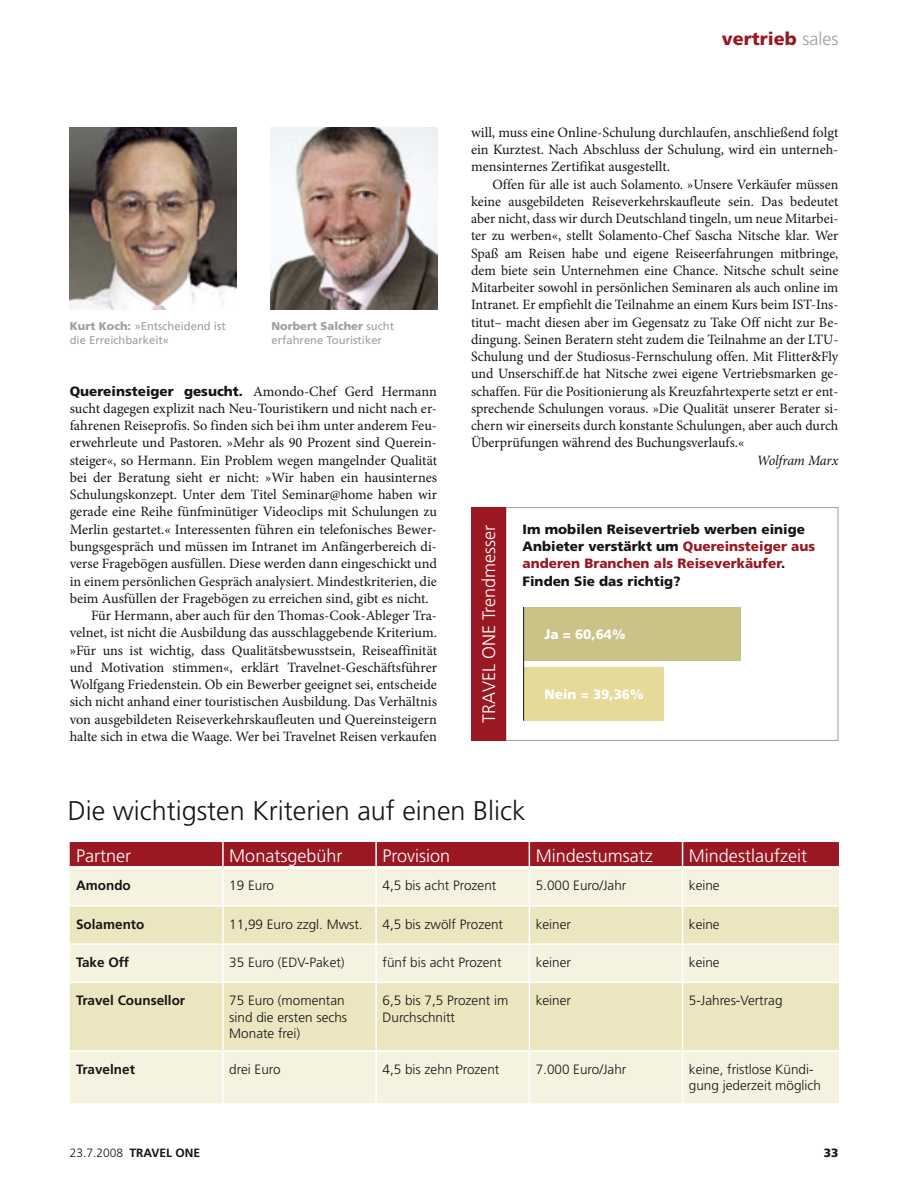
<style>
.page{position:relative;width:915px;height:1191px;background:#fff}
.page>*{position:absolute;margin:0;border:0;box-sizing:border-box;transform-origin:0 0}
.t1{font:300 27px "Frutiger LT Std";color:#171514}
.t2{font:300 18px "Frutiger LT Std";color:#fff}
.t3{font:900 18px "Frutiger LT Std";color:#991821}
.t4{font:14.25px/17.2px "Minion Pro";color:#171514;text-align:justify}
.t5{font:italic 14.25px "Minion Pro";letter-spacing:-.015em;color:#171514}
.t6{font:300 13.5px/16.5px "Frutiger LT Std";color:#171514}
.t7{font:900 13.5px/17.2px "Frutiger LT Std";color:#171514}
.t8{font:700 13.5px "Frutiger LT Std";color:#171514}
.t9{font:900 13.5px "Frutiger LT Std";color:#fff}
.t10{font:300 12px "Frutiger LT Std";color:#171514}
.t11{font:900 12px "Frutiger LT Std";color:#171514}
.t12{font:11.25px/13.5px "Frutiger LT Std";color:#9aa0a4}
.s1{font-weight:900}
.s2{font-family:"Minion Pro";font-weight:400;font-size:14.25px}
.s3{font-weight:300;color:#9aa0a4}
.s4{color:#991821}
.s5{font-weight:700}
</style>
<div class="page">
<div style="left:70px;top:869px;width:768px;height:234px;background:#f6f2e0"></div>
<svg style="left:70px;top:906px;width:768px;height:144px;background:#ede8c8"></svg>
<hr style="left:375px;top:869px;width:2px;height:36px;background:#fff">
<hr style="left:528px;top:869px;width:2px;height:36px;background:#fff">
<hr style="left:681px;top:869px;width:2px;height:36px;background:#fff">
<hr style="left:70px;top:905px;width:153px;height:1px;background:#fff">
<hr style="left:223px;top:905px;width:153px;height:1px;background:#fff">
<hr style="left:376px;top:905px;width:153px;height:1px;background:#fff">
<hr style="left:375px;top:906px;width:2px;height:37px;background:#fff">
<hr style="left:529px;top:905px;width:153px;height:1px;background:#fff">
<hr style="left:528px;top:906px;width:2px;height:37px;background:#fff">
<hr style="left:682px;top:905px;width:156px;height:1px;background:#fff">
<hr style="left:681px;top:906px;width:2px;height:37px;background:#fff">
<hr style="left:70px;top:943px;width:153px;height:2px;background:#fff">
<hr style="left:223px;top:943px;width:153px;height:2px;background:#fff">
<hr style="left:376px;top:943px;width:153px;height:2px;background:#fff">
<hr style="left:375px;top:945px;width:2px;height:36px;background:#fff">
<hr style="left:529px;top:943px;width:153px;height:2px;background:#fff">
<hr style="left:528px;top:945px;width:2px;height:36px;background:#fff">
<hr style="left:682px;top:943px;width:156px;height:2px;background:#fff">
<hr style="left:681px;top:945px;width:2px;height:36px;background:#fff">
<hr style="left:70px;top:981px;width:153px;height:2px;background:#fff">
<hr style="left:223px;top:981px;width:153px;height:2px;background:#fff">
<hr style="left:376px;top:981px;width:153px;height:2px;background:#fff">
<hr style="left:375px;top:983px;width:2px;height:67px;background:#fff">
<hr style="left:529px;top:981px;width:153px;height:2px;background:#fff">
<hr style="left:528px;top:983px;width:2px;height:67px;background:#fff">
<hr style="left:682px;top:981px;width:156px;height:2px;background:#fff">
<hr style="left:681px;top:983px;width:2px;height:67px;background:#fff">
<hr style="left:70px;top:1050px;width:153px;height:1px;background:#fff">
<hr style="left:223px;top:1050px;width:153px;height:1px;background:#fff">
<hr style="left:376px;top:1050px;width:153px;height:1px;background:#fff">
<hr style="left:375px;top:1051px;width:2px;height:52px;background:#fff">
<hr style="left:529px;top:1050px;width:153px;height:1px;background:#fff">
<hr style="left:528px;top:1051px;width:2px;height:52px;background:#fff">
<hr style="left:682px;top:1050px;width:156px;height:1px;background:#fff">
<hr style="left:681px;top:1051px;width:2px;height:52px;background:#fff">
<svg style="left:70px;top:842px;width:768px;height:25px;background:#9e232b"></svg>
<hr style="left:222px;top:867px;width:1px;height:38px;background:#fff">
<hr style="left:222px;top:906px;width:1px;height:37px;background:#fff">
<hr style="left:222px;top:945px;width:1px;height:36px;background:#fff">
<hr style="left:222px;top:983px;width:1px;height:67px;background:#fff">
<hr style="left:222px;top:1051px;width:1px;height:52px;background:#fff">
<img style="left:70px;top:127px;width:166px;height:182px">
<img style="left:270px;top:127px;width:167px;height:182px">
<div style="left:505px;top:507px;width:333px;height:234px;border:1px solid #9aa0a4"></div>
<div style="left:471px;top:507px;width:34px;height:234px;background:#991821"></div>
<div style="left:523px;top:667px;width:141px;height:53px;background:#e5da98"></div>
<div style="left:523px;top:607px;width:217px;height:53px;background:#cbc288"></div>
<hr style="left:523px;top:607px;width:1px;height:113px;background:#171514">
<p class="t12" style="left:70px;top:320px;width:157px"><span class="s1">Kurt Koch:</span> »Entscheidend ist die Erreichbarkeit«</p>
<p class="t12" style="left:271px;top:320px;width:124px"><span class="s1">Norbert Salcher</span> sucht erfahrene Touristiker</p>
<p class="t7" style="left:70px;top:382px;width:368px">Quereinsteiger gesucht. <span class="s2">Amondo-Chef Gerd Hermann</span></p>
<p class="t4" style="left:70px;top:400px;width:368px">sucht dagegen explizit nach Neu-Touristikern und nicht nach er-</p>
<p class="t4" style="left:70px;top:417px;width:368px">fahrenen Reiseprofis. So finden sich bei ihm unter anderem Feu-</p>
<p class="t4" style="left:70px;top:434px;width:368px">erwehrleute und Pastoren. »Mehr als 90 Prozent sind Querein-</p>
<p class="t4" style="left:70px;top:451px;width:369px">steiger«, so Hermann. Ein Problem wegen mangelnder Qualität</p>
<p class="t4" style="left:70px;top:469px;width:368px">bei der Beratung sieht er nicht: »Wir haben ein hausinternes</p>
<p class="t4" style="left:70px;top:486px;width:369px">Schulungskonzept. Unter dem Titel Seminar@home haben wir</p>
<p class="t4" style="left:70px;top:503px;width:369px">gerade eine Reihe fünfminütiger Videoclips mit Schulungen zu</p>
<p class="t4" style="left:70px;top:520px;width:368px">Merlin gestartet.« Interessenten führen ein telefonisches Bewer-</p>
<p class="t4" style="left:70px;top:538px;width:368px">bungsgespräch und müssen im Intranet im Anfängerbereich di-</p>
<p class="t4" style="left:70px;top:555px;width:368px">verse Fragebögen ausfüllen. Diese werden dann eingeschickt und</p>
<p class="t4" style="left:70px;top:572px;width:368px">in einem persönlichen Gespräch analysiert. Mindestkriterien, die</p>
<p class="t4" style="left:70px;top:589px;width:360px">beim Ausfüllen der Fragebögen zu erreichen sind, gibt es nicht.</p>
<p class="t4" style="left:91px;top:607px;width:347px">Für Hermann, aber auch für den Thomas-Cook-Ableger Tra-</p>
<p class="t4" style="left:70px;top:624px;width:368px">velnet, ist nicht die Ausbildung das ausschlaggebende Kriterium.</p>
<p class="t4" style="left:70px;top:641px;width:368px">»Für uns ist wichtig, dass Qualitätsbewusstsein, Reiseaffinität</p>
<p class="t4" style="left:70px;top:658px;width:369px">und Motivation stimmen«, erklärt Travelnet-Geschäftsführer</p>
<p class="t4" style="left:70px;top:676px;width:368px">Wolfgang Friedenstein. Ob ein Bewerber geeignet sei, entscheide</p>
<p class="t4" style="left:70px;top:693px;width:368px">sich nicht anhand einer touristischen Ausbildung. Das Verhältnis</p>
<p class="t4" style="left:70px;top:710px;width:368px">von ausgebildeten Reiseverkehrskaufleuten und Quereinsteigern</p>
<p class="t4" style="left:70px;top:727px;width:368px">halte sich in etwa die Waage. Wer bei Travelnet Reisen verkaufen</p>
<p class="t3" style="left:721px;top:28px;width:118px">vertrieb <span class="s3">sales</span></p>
<p class="t4" style="left:471px;top:124px;width:368px">will, muss eine Online-Schulung durchlaufen, anschließend folgt ein Kurztest. Nach Abschluss der Schulung, wird ein unterneh&shy;mensinternes Zertifikat ausgestellt.</p>
<p class="t4" style="left:471px;top:175px;width:369px;text-indent:21px">Offen für alle ist auch Solamento. »Unsere Verkäufer müssen keine ausgebildeten Reiseverkehrskaufleute sein. Das bedeutet aber nicht, dass wir durch Deutschland tingeln, um neue Mitarbei&shy;ter zu werben«, stellt Solamento-Chef Sascha Nitsche klar. Wer Spaß am Reisen habe und eigene Reiseerfahrungen mitbringe, dem biete sein Unternehmen eine Chance. Nitsche schult seine Mitarbeiter sowohl in persönlichen Seminaren als auch online im Intranet. Er empfiehlt die Teilnahme an einem Kurs beim IST-Ins&shy;titut– macht diesen aber im Gegensatz zu Take Off nicht zur Be&shy;dingung. Seinen Beratern steht zudem die Teilnahme an der LTU-Schulung und der Studiosus-Fernschulung offen. Mit Flitter&amp;Fly und Unserschiff.de hat Nitsche zwei eigene Vertriebsmarken ge&shy;schaffen. Für die Positionierung als Kreuzfahrtexperte setzt er ent&shy;sprechende Schulungen voraus. »Die Qualität unserer Berater si&shy;chern wir einerseits durch konstante Schulungen, aber auch durch Überprüfungen während des Buchungsverlaufs.«</p>
<p class="t5" style="left:756px;top:450px;width:83px">Wolfram Marx</p>
<p class="t2" style="left:478px;top:722px;width:199px;rotate:-90deg">TRAVEL ONE Trendmesser</p>
<p class="t7" style="left:522px;top:520px;width:294px">Im mobilen Reisevertrieb werben einige Anbieter verstärkt um <span class="s4">Quereinsteiger aus anderen Branchen als Reiseverkäufer</span>.<br>Finden Sie das richtig?</p>
<p class="t9" style="left:544px;top:626px;width:83px">Ja = 60,64%</p>
<p class="t9" style="left:544px;top:686px;width:101px">Nein = 39,36%</p>
<h1 class="t1" style="left:68px;top:795px;width:459px">Die wichtigsten Kriterien auf einen Blick</h1>
<p class="t2" style="left:76px;top:845px;width:56px">Partner</p>
<p class="t2" style="left:229px;top:845px;width:115px">Monatsgebühr</p>
<p class="t2" style="left:382px;top:845px;width:69px">Provision</p>
<p class="t2" style="left:535px;top:845px;width:118px">Mindestumsatz</p>
<p class="t2" style="left:688px;top:845px;width:119px">Mindestlaufzeit</p>
<p class="t8" style="left:76px;top:877px;width:56px">Amondo</p>
<p class="t6" style="left:229px;top:877px;width:46px">19 Euro</p>
<p class="t6" style="left:382px;top:877px;width:115px">4,5 bis acht Prozent</p>
<p class="t6" style="left:535px;top:877px;width:92px">5.000 Euro/Jahr</p>
<p class="t6" style="left:688px;top:877px;width:32px">keine</p>
<p class="t8" style="left:76px;top:916px;width:70px">Solamento</p>
<p class="t6" style="left:229px;top:916px;width:135px">11,99 Euro zzgl. Mwst.</p>
<p class="t6" style="left:382px;top:916px;width:122px">4,5 bis zwölf Prozent</p>
<p class="t6" style="left:535px;top:916px;width:37px">keiner</p>
<p class="t6" style="left:688px;top:916px;width:32px">keine</p>
<p class="t8" style="left:76px;top:954px;width:55px">Take Off</p>
<p class="t6" style="left:229px;top:954px;width:117px">35 Euro (EDV-Paket)</p>
<p class="t6" style="left:382px;top:954px;width:121px">fünf bis acht Prozent</p>
<p class="t6" style="left:535px;top:954px;width:37px">keiner</p>
<p class="t6" style="left:688px;top:954px;width:32px">keine</p>
<p class="t8" style="left:76px;top:992px;width:111px">Travel Counsellor</p>
<p class="t6" style="left:229px;top:992px;width:119px">75 Euro (momentan sind die ersten sechs<br>Monate frei)</p>
<p class="t6" style="left:382px;top:992px;width:127px">6,5 bis 7,5 Prozent im<br>Durchschnitt</p>
<p class="t6" style="left:535px;top:992px;width:37px">keiner</p>
<p class="t6" style="left:688px;top:992px;width:95px">5-Jahres-Vertrag</p>
<p class="t8" style="left:76px;top:1061px;width:60px">Travelnet</p>
<p class="t6" style="left:229px;top:1061px;width:53px">drei Euro</p>
<p class="t6" style="left:382px;top:1061px;width:118px">4,5 bis zehn Prozent</p>
<p class="t6" style="left:535px;top:1061px;width:92px">7.000 Euro/Jahr</p>
<p class="t6" style="left:688px;top:1061px;width:134px">keine, fristlose Kündi&shy;gung jederzeit möglich</p>
<p class="t10" style="left:70px;top:1146px;width:132px">23.7.2008 <span class="s5">TRAVEL ONE</span></p>
<p class="t11" style="left:823px;top:1146px;width:16px">33</p>
</div>
